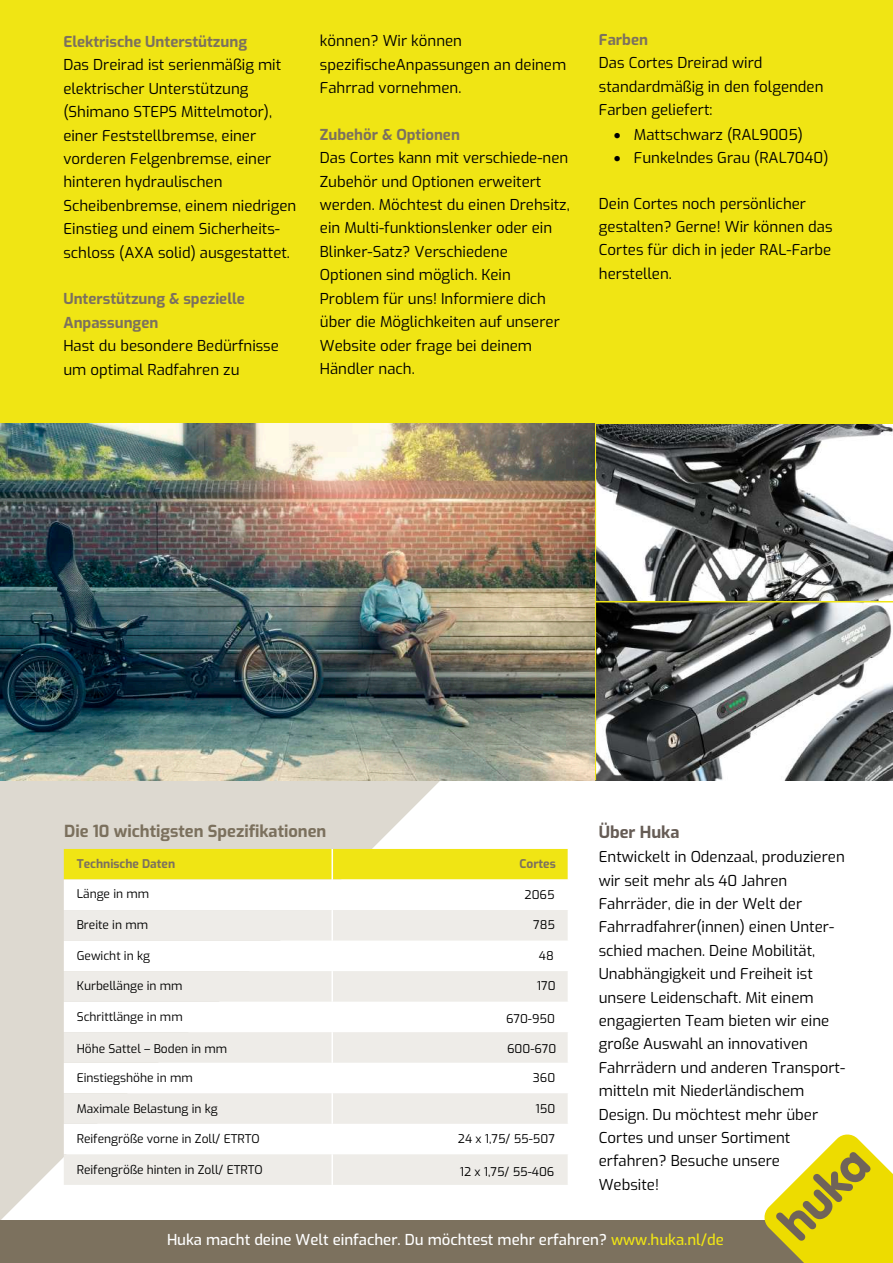
<style>
.page{position:relative;width:893px;height:1263px;background:#fff}
.page>*{position:absolute;margin:0;border:0;box-sizing:border-box;transform-origin:0 0}
.t1{font:700 16.5px "Exo";color:#7b705d}
.t2{font:700 16.5px "Exo";color:#665c55}
.t3{font:15px/23.4px "Exo";color:#000}
.t4{font:700 15px/23.4px "Exo";color:#7c715e}
.t5{font:500 15px "Exo";color:#fff}
.t6{font:12px "Exo";color:#000}
.t7{font:12px "Exo";color:#000}
.t8{font:700 12px "Exo";color:#7c715e}
.t9{font:700 12px "Exo";color:#7c715e}
.s1{font-style:inherit}
.s2{color:#f0e514}
</style>
<div class="page">
<img style="left:596px;top:602px;width:297px;height:178px">
<img style="left:596px;top:423px;width:297px;height:178px">
<svg style="left:0;top:780px;width:441px;height:440px;fill:#ddd9d0"></svg>
<div style="left:0;top:0;width:893px;height:423px;background:#f0e514"></div>
<div style="left:64px;top:849px;width:504px;height:30px;background:#f0e514"></div>
<svg style="left:64px;top:879px;width:504px;height:31px"></svg>
<svg style="left:64px;top:910px;width:504px;height:275px;fill:#eeece8"></svg>
<hr style="left:331px;top:849px;width:2px;height:30px;background:#fff">
<hr style="left:331px;top:879px;width:2px;height:31px;background:#fff">
<hr style="left:331px;top:910px;width:2px;height:30px;background:#fff">
<hr style="left:331px;top:940px;width:2px;height:31px;background:#fff">
<hr style="left:331px;top:971px;width:2px;height:31px;background:#fff">
<hr style="left:331px;top:1002px;width:2px;height:30px;background:#fff">
<hr style="left:331px;top:1032px;width:2px;height:31px;background:#fff">
<hr style="left:331px;top:1063px;width:2px;height:30px;background:#fff">
<hr style="left:331px;top:1093px;width:2px;height:31px;background:#fff">
<hr style="left:331px;top:1124px;width:2px;height:30px;background:#fff">
<hr style="left:331px;top:1154px;width:2px;height:31px;background:#fff">
<div style="left:0;top:1220px;width:893px;height:43px;background:#7c715e"></div>
<svg style="left:764px;top:1134px;width:129px;height:129px"></svg>
<hr style="left:595px;top:423px;width:1px;height:357px;background:#f0e514">
<hr style="left:595px;top:601px;width:298px;height:1px;background:#f0e514">
<img style="left:1px;top:423px;width:593px;height:357px">
<p class="t4" style="left:63px;top:29px;width:185px">Elektrische Unterstützung</p>
<p class="t3" style="left:63px;top:52px;width:234px">Das Dreirad ist serienmäßig mit elektrischer Unterstützung (Shimano STEPS Mittelmotor), einer Feststellbremse, einer vorderen Felgenbremse, einer hinteren hydraulischen<br>Scheibenbremse, einem niedrigen<br>Einstieg und einem Sicherheits&shy;schloss (AXA solid) ausgestattet.</p>
<p class="t4" style="left:63px;top:286px;width:183px">Unterstützung &amp; spezielle<br>Anpassungen</p>
<p class="t3" style="left:63px;top:333px;width:217px">Hast du besondere Bedürfnisse um optimal Radfahren zu</p>
<p class="t3" style="left:320px;top:28px;width:248px">können? Wir können spezifischeAnpassungen an deinem<br>Fahrrad vornehmen.</p>
<p class="t4" style="left:320px;top:122px;width:142px">Zubehör &amp; Optionen</p>
<p class="t3" style="left:320px;top:145px;width:251px">Das Cortes kann mit verschiede-nen<br>Zubehör und Optionen erweitert werden. Möchtest du einen Drehsitz, ein Multi-funktionslenker oder ein<br>Blinker-Satz? Verschiedene<br>Optionen sind möglich. Kein<br>Problem für uns! Informiere dich über die Möglichkeiten auf unserer<br>Website oder frage bei deinem<br>Händler nach.</p>
<p class="t4" style="left:599px;top:27px;width:51px">Farben</p>
<p class="t3" style="left:599px;top:51px;width:226px">Das Cortes Dreirad wird standardmäßig in den folgenden<br>Farben geliefert:</p>
<p class="t3" style="left:614px;top:122px;width:191px">• Mattschwarz (RAL9005)</p>
<p class="t3" style="left:614px;top:145px;width:216px">• Funkelndes Grau (RAL7040)</p>
<p class="t3" style="left:599px;top:191px;width:235px">Dein Cortes noch persönlicher gestalten? Gerne! Wir können das<br>Cortes für dich in jeder RAL-Farbe herstellen.</p>
<p class="t1" style="left:64px;top:819px;width:264px">Die 10 wichtigsten Spezifikationen</p>
<p class="t8" style="left:77px;top:854px;width:100px">Technische Daten</p>
<p class="t9" style="left:520px;top:855px;width:38px">Cortes</p>
<p class="t6" style="left:77px;top:885px;width:74px">Länge in mm</p>
<p class="t7" style="left:525px;top:885px;width:32px">20<span class="s1">65</span></p>
<p class="t6" style="left:77px;top:916px;width:73px">Breite in mm</p>
<p class="t6" style="left:533px;top:916px;width:23px"><span class="s1">7</span>85</p>
<p class="t6" style="left:77px;top:946px;width:75px">Gewicht in kg</p>
<p class="t7" style="left:539px;top:946px;width:16px">48</p>
<p class="t6" style="left:77px;top:977px;width:107px">Kurbellänge in mm</p>
<p class="t7" style="left:537px;top:977px;width:20px">170</p>
<p class="t6" style="left:77px;top:1007px;width:107px">Schrittlänge in mm</p>
<p class="t7" style="left:506px;top:1010px;width:50px">670-950</p>
<p class="t6" style="left:77px;top:1039px;width:152px">Höhe Sattel – Boden in mm</p>
<p class="t6" style="left:507px;top:1039px;width:51px">600-670</p>
<p class="t6" style="left:77px;top:1069px;width:118px">Einstiegshöhe in mm</p>
<p class="t7" style="left:533px;top:1069px;width:24px">360</p>
<p class="t6" style="left:77px;top:1100px;width:143px">Maximale Belastung in kg</p>
<p class="t7" style="left:536px;top:1099px;width:21px">150</p>
<p class="t6" style="left:77px;top:1130px;width:185px">Reifengröße vorne in Zoll<span class="s1">/ ETRTO</span></p>
<p class="t7" style="left:458px;top:1129px;width:98px">24 x 1,75/ 55-507</p>
<p class="t6" style="left:77px;top:1160px;width:188px">Reifengröße hinten in Zoll/ <span class="s1">ETRTO</span></p>
<p class="t7" style="left:460px;top:1162px;width:96px"><span class="s1">12</span> x 1,75/ 55-406</p>
<p class="t2" style="left:599px;top:819px;width:82px">Über Huka</p>
<p class="t3" style="left:599px;top:844px;width:248px">Entwickelt in Odenzaal, produzieren wir seit mehr als 40 Jahren<br>Fahrräder, die in der Welt der<br>Fahrradfahrer(innen) einen Unter&shy;schied machen. Deine Mobilität,<br>Unabhängigkeit und Freiheit ist unsere Leidenschaft. Mit einem engagierten Team bieten wir eine große Auswahl an innovativen<br>Fahrrädern und anderen Transport&shy;mitteln mit Niederländischem<br>Design. Du möchtest mehr über<br><span class="s1">Cortes</span> und unser Sortiment erfahren? Besuche unsere<br>Website!</p>
<p class="t5" style="left:167px;top:1228px;width:558px">Huka macht deine Welt einfacher. Du möchtest mehr erfahren? <span class="s2">www.huka.nl/de</span></p>
</div>
